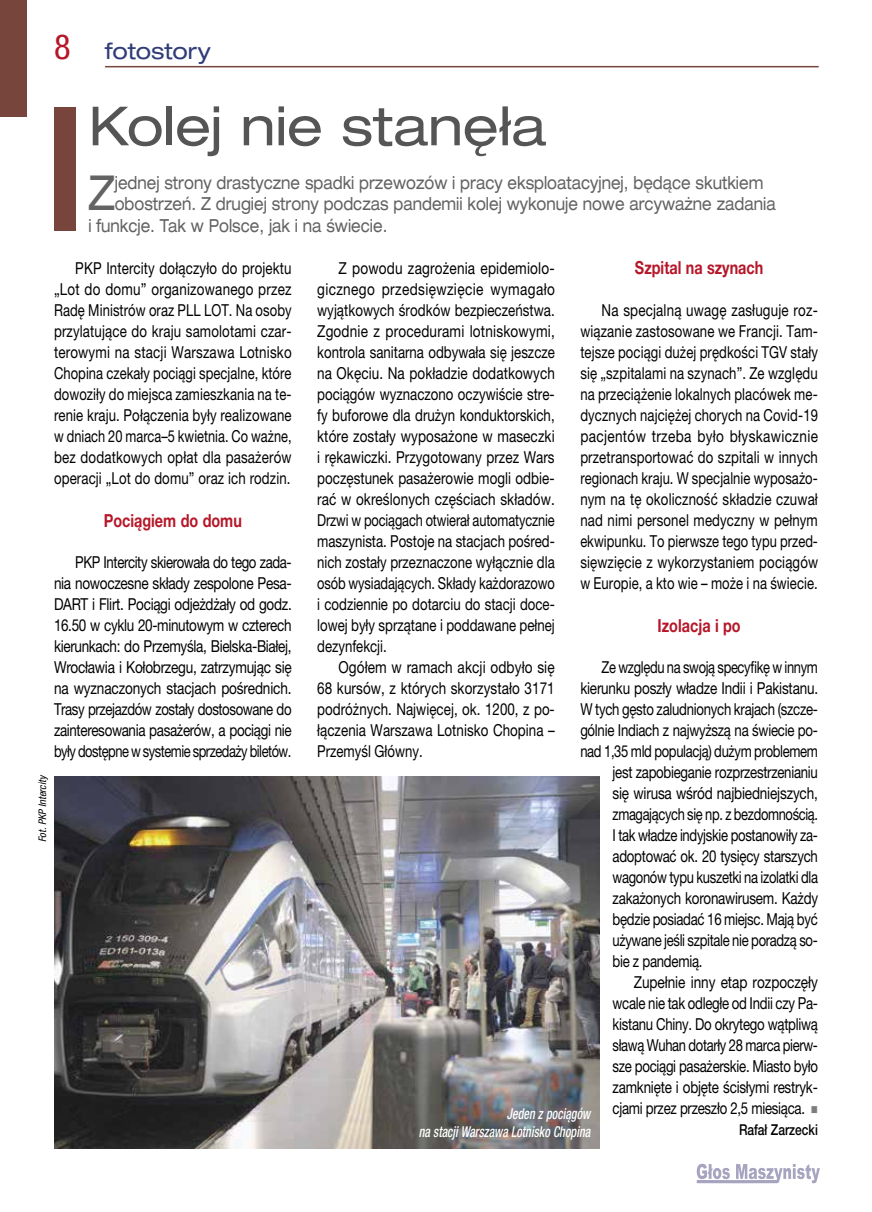
<style>
.page{position:relative;width:872px;height:1212px;background:#fff}
.page>*{position:absolute;margin:0;border:0;box-sizing:border-box;transform-origin:0 0}
.t1{font:expanded 54px "Helvetica Neue LT Pro";letter-spacing:-.005em;color:#555}
.t2{font:expanded 48.3px "Helvetica Neue LT Pro";color:#636363;scale:.8 1}
.t3{font:expanded 22.5px "Helvetica Neue LT Pro";letter-spacing:-.005em;color:#303c78}
.t4{font:expanded 18px "Helvetica Neue LT Pro";color:#636363;scale:.8 1}
.t5{font:700 18px "Helvetica Neue LT Pro";color:#b51729;scale:.8 1}
.t6{font:16.5px/21px "Helvetica Neue LT Pro";letter-spacing:-.02em;color:#000;text-align:justify;scale:.8 1}
.t7{font:16.5px/21px "Helvetica Neue LT Pro";letter-spacing:-.02em;color:#000;text-align:justify;scale:.82 1}
.t8{font:16.5px/21px "Helvetica Neue LT Pro";letter-spacing:-.02em;color:#000;text-align:justify;scale:.81 1}
.t9{font:16.5px "Helvetica Neue LT Pro";letter-spacing:-.02em;color:#000;scale:.79 1}
.t10{font:16.5px "Helvetica Neue LT Pro";letter-spacing:-.02em;color:#000;scale:.78 1}
.t11{font:italic 500 condensed 15px/18px "Helvetica Neue LT Pro";color:#fff;text-align:right;scale:.8 1}
.t12{font:500 15px "Helvetica Neue LT Pro";color:#000;scale:.8 1}
.t13{font:italic condensed 10.5px "Helvetica Neue LT Pro";color:#000}
.s1{font-stretch:condensed;font-size:34.5px;color:#b51729}
.s2{color:#7d7d7d}
</style>
<div class="page">
<svg style="left:696px;top:1164px;width:124px;height:19px"></svg>
<div style="left:0;top:0;width:27px;height:117px;background:#77453b"></div>
<hr style="left:105px;top:66px;width:713px;height:1px;background:#77453b">
<div style="left:54px;top:107px;width:22px;height:124px;background:#77453b"></div>
<img style="left:54px;top:776px;width:546px;height:372px">
<h3 class="t3" style="left:54px;top:37px;width:158px"><span class="s1">8</span> fotostory</h3>
<h1 class="t1" style="left:88px;top:92px;width:459px">Kolej nie stanęła</h1>
<h2 class="t2" style="left:88px;top:162px;width:35px">Z</h2>
<p class="t4" style="left:115px;top:171px;width:812px">jednej strony drastyczne spadki przewozów i pracy eksploatacyjnej, będące skutkiem</p>
<p class="t4" style="left:115px;top:192px;width:827px">obostrzeń. Z drugiej strony podczas pandemii kolej wykonuje nowe arcyważne zadania</p>
<p class="t4" style="left:88px;top:214px;width:375px">i funkcje. Tak w Polsce, jak i na świecie.</p>
<p class="t6" style="left:54px;top:258px;width:299px;text-indent:21px">PKP Intercity dołączyło do projektu „Lot do domu” organizowanego przez Radę Ministrów oraz PLL LOT. Na osoby przylatujące do kraju samolotami czar&shy;terowymi na stacji Warszawa Lotnisko Chopina czekały pociągi specjalne, które dowoziły do miejsca zamieszkania na te&shy;renie kraju. Połączenia były realizowane w dniach 20 marca–5 kwietnia. Co ważne, bez dodatkowych opłat dla pasażerów operacji „Lot do domu” oraz ich rodzin.</p>
<p class="t5" style="left:104px;top:509px;width:174px">Pociągiem do domu</p>
<p class="t6" style="left:54px;top:552px;width:299px;text-indent:21px">PKP Intercity skierowała do tego zada&shy;nia nowoczesne składy zespolone Pesa-DART i Flirt. Pociągi odjeżdżały od godz.<br>16.50 w cyklu 20-minutowym w czterech kierunkach: do Przemyśla, Bielska-Białej, Wrocławia i Kołobrzegu, zatrzymując się na wyznaczonych stacjach pośrednich.<br>Trasy przejazdów zostały dostosowane do zainteresowania pasażerów, a pociągi nie były dostępne w systemie sprzedaży biletów.</p>
<p class="t13" style="left:36px;top:842px;width:69px;rotate:-90deg">Fot. PKP Intercity</p>
<p class="t5" style="left:635px;top:257px;width:162px">Szpital na szynach</p>
<p class="t8" style="left:580px;top:300px;width:295px;text-indent:21px">Na specjalną uwagę zasługuje roz&shy;wiązanie zastosowane we Francji. Tam&shy;tejsze pociągi dużej prędkości TGV stały się „szpitalami na szynach”. Ze względu na przeciążenie lokalnych placówek me&shy;dycznych najciężej chorych na Covid-19 pacjentów trzeba było błyskawicznie przetransportować do szpitali w innych regionach kraju. W specjalnie wyposażo&shy;nym na tę okoliczność składzie czuwał nad nimi personel medyczny w pełnym ekwipunku. To pierwsze tego typu przed&shy;sięwzięcie z wykorzystaniem pociągów w Europie, a kto wie – może i na świecie.</p>
<p class="t5" style="left:657px;top:614px;width:105px">Izolacja i po</p>
<p class="t10" style="left:601px;top:657px;width:279px">Ze względu na swoją specyfikę w innym</p>
<p class="t7" style="left:580px;top:678px;width:291px">kierunku poszły władze Indii i Pakistanu.</p>
<p class="t6" style="left:580px;top:699px;width:298px">W tych gęsto zaludnionych krajach (szcze-</p>
<p class="t6" style="left:580px;top:720px;width:298px">gólnie Indiach z najwyższą na świecie po-</p>
<p class="t9" style="left:580px;top:741px;width:302px">nad 1,35 mld populacją) dużym problemem</p>
<p class="t6" style="left:612px;top:762px;width:258px">jest zapobieganie rozprzestrzenianiu</p>
<p class="t7" style="left:612px;top:783px;width:252px">się wirusa wśród najbiedniejszych,</p>
<p class="t10" style="left:612px;top:804px;width:265px">zmagających się np. z bezdomnością.</p>
<p class="t9" style="left:612px;top:825px;width:261px">I tak władze indyjskie postanowiły za-</p>
<p class="t6" style="left:612px;top:846px;width:258px">adoptować ok. 20 tysięcy starszych</p>
<p class="t9" style="left:612px;top:867px;width:262px">wagonów typu kuszetki na izolatki dla</p>
<p class="t8" style="left:612px;top:888px;width:255px">zakażonych koronawirusem. Każdy</p>
<p class="t6" style="left:612px;top:909px;width:258px">będzie posiadać 16 miejsc. Mają być</p>
<p class="t9" style="left:612px;top:930px;width:261px">używane jeśli szpitale nie poradzą so-</p>
<p class="t6" style="left:612px;top:951px;width:114px">bie z pandemią.</p>
<p class="t7" style="left:634px;top:972px;width:226px">Zupełnie inny etap rozpoczęły</p>
<p class="t6" style="left:612px;top:993px;width:258px">wcale nie tak odległe od Indii czy Pa-</p>
<p class="t6" style="left:612px;top:1014px;width:258px">kistanu Chiny. Do okrytego wątpliwą</p>
<p class="t9" style="left:612px;top:1035px;width:261px">sławą Wuhan dotarły 28 marca pierw-</p>
<p class="t6" style="left:612px;top:1056px;width:258px">sze pociągi pasażerskie. Miasto było</p>
<p class="t8" style="left:612px;top:1077px;width:255px">zamknięte i objęte ścisłymi restryk-</p>
<p class="t6" style="left:612px;top:1098px;width:258px">cjami przez przeszło 2,5 miesiąca. <span class="s2">■</span></p>
<p class="t12" style="left:739px;top:1121px;width:100px">Rafał Zarzecki</p>
<p class="t7" style="left:317px;top:258px;width:291px;text-indent:21px">Z powodu zagrożenia epidemiolo&shy;gicznego przedsięwzięcie wymagało wyjątkowych środków bezpieczeństwa.<br>Zgodnie z procedurami lotniskowymi, kontrola sanitarna odbywała się jeszcze na Okęciu. Na pokładzie dodatkowych pociągów wyznaczono oczywiście stre&shy;fy buforowe dla drużyn konduktorskich, które zostały wyposażone w maseczki i rękawiczki. Przygotowany przez Wars poczęstunek pasażerowie mogli odbie&shy;rać w określonych częściach składów.<br>Drzwi w pociągach otwierał automatycznie maszynista. Postoje na stacjach pośred&shy;nich zostały przeznaczone wyłącznie dla osób wysiadających. Składy każdorazowo i codziennie po dotarciu do stacji doce&shy;lowej były sprzątane i poddawane pełnej dezynfekcji.</p>
<p class="t7" style="left:317px;top:657px;width:291px;text-indent:21px">Ogółem w ramach akcji odbyło się 68 kursów, z których skorzystało 3171 podróżnych. Najwięcej, ok. 1200, z po&shy;łączenia Warszawa Lotnisko Chopina – Przemyśl Główny.</p>
<p class="t11" style="left:419px;top:1105px;width:216px">Jeden z pociągów<br>na stacji Warszawa Lotnisko Chopina</p>
</div>
